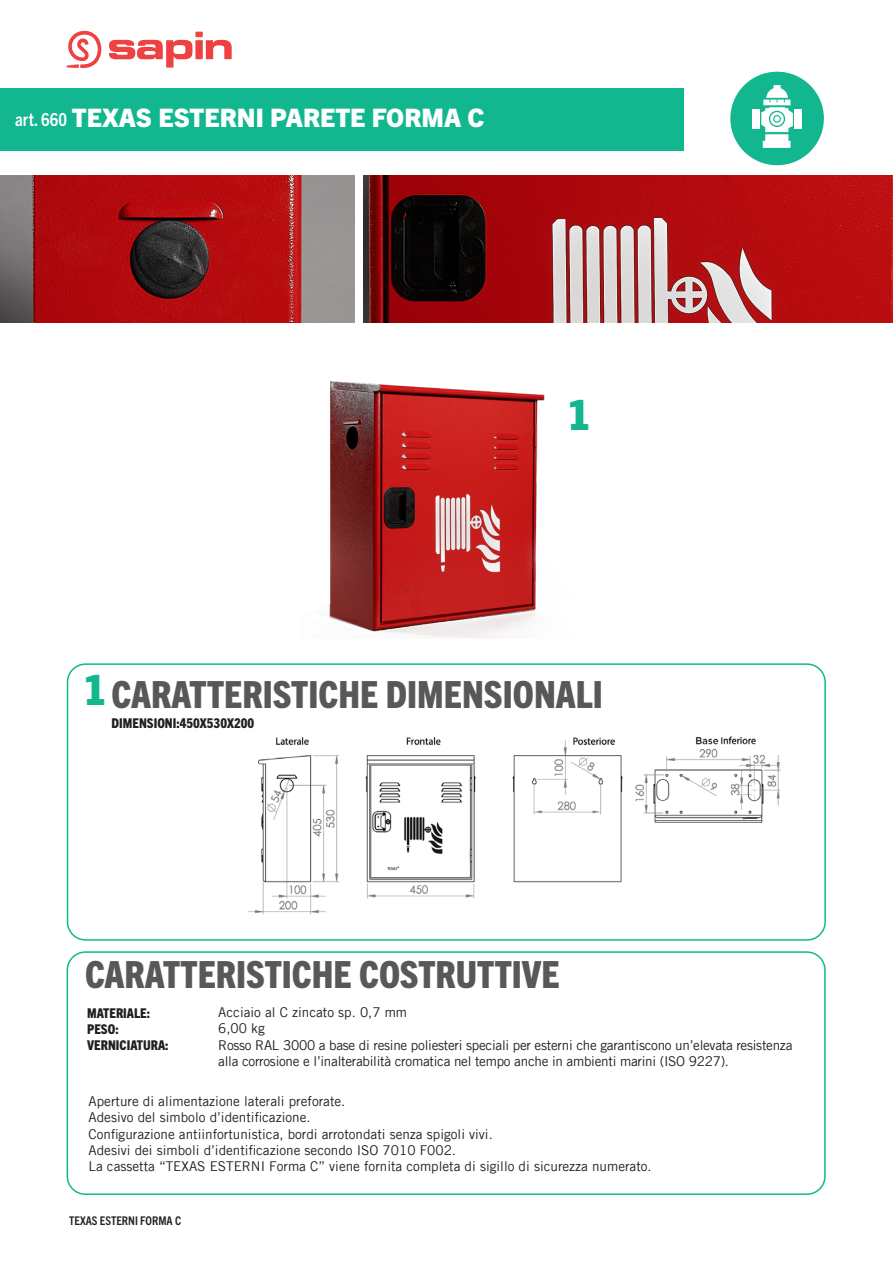
<style>
.page{position:relative;width:893px;height:1263px;background:#fff}
.page>*{position:absolute;margin:0;border:0;box-sizing:border-box;transform-origin:0 0}
.t1{font:800 42px "Trade Gothic Next LT Pro";color:#12b790}
.t2{font:800 condensed 37.5px "Trade Gothic Next LT Pro";color:#57585a}
.t3{font:800 25.5px "Trade Gothic Next LT Pro";color:#fff}
.t4{font:700 condensed 18px "Trade Gothic Next LT Pro";color:#fff}
.t5{font:13.5px/16.2px "Trade Gothic LT";color:#231f20}
.t6{font:13.5px/16.2px "Trade Gothic LT";letter-spacing:-.02em;color:#231f20}
.t7{font:800 condensed 13.5px/16.2px "Trade Gothic Next LT Pro";color:#231f20}
.t8{font:700 condensed 12px "Trade Gothic Next LT Pro";color:#231f20}
</style>
<div class="page">
<div style="left:0;top:88px;width:684px;height:63px;background:#12b790"></div>
<svg style="left:67px;top:30px;width:34px;height:38px"></svg>
<svg style="left:109px;top:32px;width:123px;height:36px"></svg>
<div style="left:67px;top:951px;width:759px;height:244px;border:2px solid #12b790;border-radius:18px"></div>
<div style="left:730px;top:72px;width:94px;height:93px;background:#12b790;border-radius:50%"></div>
<div style="left:752px;top:109px;width:7px;height:20px;background:#fff"></div>
<div style="left:795px;top:109px;width:7px;height:20px;background:#fff"></div>
<svg style="left:761px;top:85px;width:32px;height:63px"></svg>
<img style="left:0;top:176px;width:355px;height:146px">
<img style="left:364px;top:176px;width:529px;height:146px">
<div style="left:67px;top:663px;width:759px;height:278px;border:2px solid #12b790;border-radius:18px"></div>
<img style="left:247px;top:736px;width:534px;height:179px">
<img style="left:329px;top:381px;width:216px;height:257px">
<h3 class="t3" style="left:72px;top:100px;width:414px">TEXAS ESTERNI PARETE FORMA C</h3>
<h3 class="t4" style="left:15px;top:108px;width:53px">art. 660</h3>
<h1 class="t1" style="left:566px;top:385px;width:27px">1</h1>
<h1 class="t1" style="left:82px;top:661px;width:27px">1</h1>
<h2 class="t2" style="left:112px;top:669px;width:493px">CARATTERISTICHE DIMENSIONALI</h2>
<p class="t7" style="left:112px;top:714px;width:144px">DIMENSIONI:450X530X200</p>
<h2 class="t2" style="left:85px;top:949px;width:476px">CARATTERISTICHE COSTRUTTIVE</h2>
<p class="t7" style="left:87px;top:1004px;width:83px">MATERIALE:<br>PESO:<br>VERNICIATURA:</p>
<p class="t6" style="left:218px;top:1004px;width:576px">Acciaio al C zincato sp. 0,7 mm<br>6,00 kg<br>Rosso RAL 3000 a base di resine poliesteri speciali per esterni che garantiscono un’elevata resistenza alla corrosione e l’inalterabilità cromatica nel tempo anche in ambienti marini (ISO 9227).</p>
<p class="t5" style="left:89px;top:1093px;width:565px">Aperture di alimentazione laterali preforate.<br>Adesivo del simbolo d’identificazione.<br>Configurazione antiinfortunistica, bordi arrotondati senza spigoli vivi.<br>Adesivi dei simboli d’identificazione secondo ISO 7010 F002.<br>La cassetta “TEXAS ESTERNI Forma C” viene fornita completa di sigillo di sicurezza numerato.</p>
<p class="t8" style="left:69px;top:1212px;width:114px">TEXAS ESTERNI FORMA C</p>
</div>
